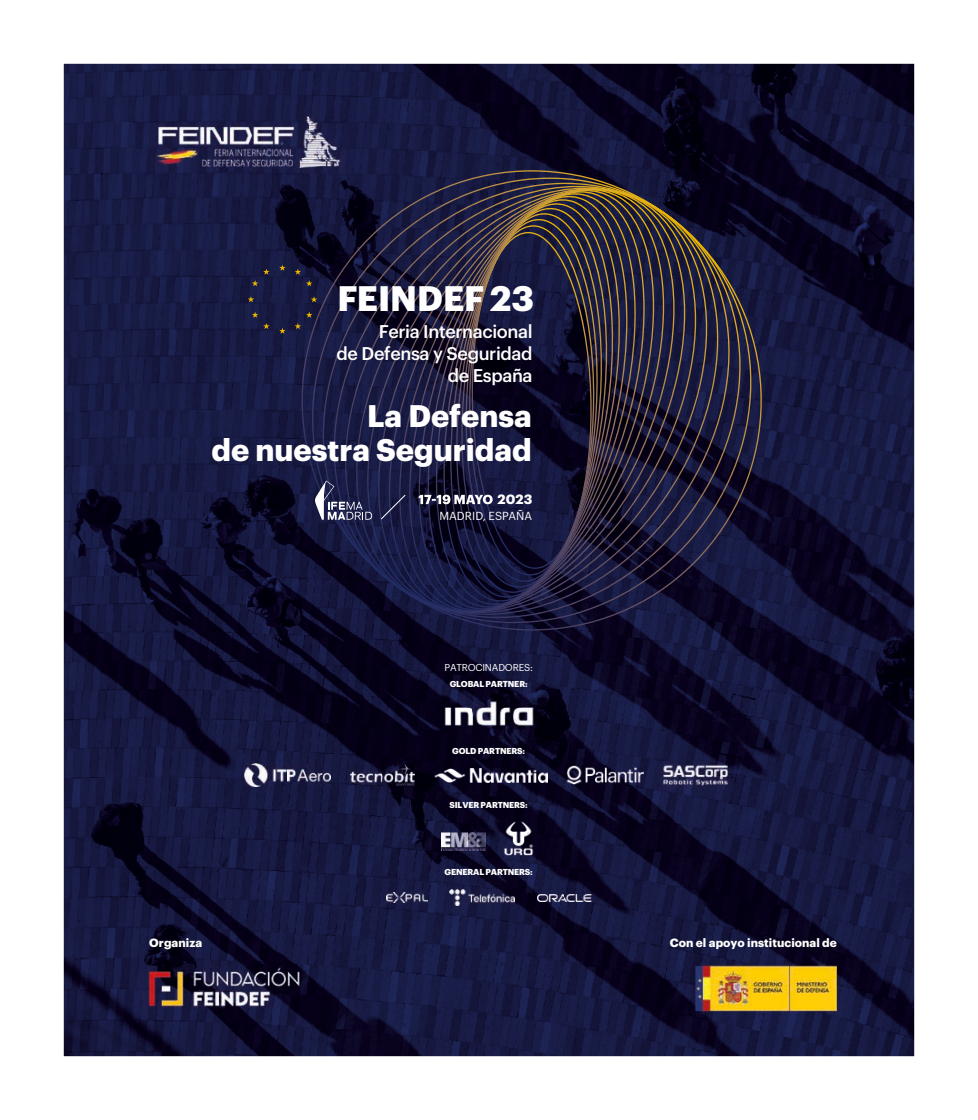
<style>
.page{position:relative;width:978px;height:1120px;background:#fff}
.page>*{position:absolute;margin:0;border:0;box-sizing:border-box;transform-origin:0 0}
.t1{font:700 34.75px "Graphik";color:#fff}
.t2{font:700 30.5px/33.8px "Graphik";color:#fff;text-align:right}
.t3{font:500 18px/21.6px "Graphik";letter-spacing:-.02em;color:#fff;text-align:right}
.t4{font:700 13.25px "Graphik";color:#fff}
.t5{font:700 11.75px "Graphik";letter-spacing:.005em;color:#fff}
.t6{font:11.38px "Graphik";letter-spacing:.005em;color:#fff}
.t7{font:9.88px "Graphik";letter-spacing:-.02em;color:#fff}
.t8{font:700 8.5px "Graphik";letter-spacing:-.02em;color:#fff}
</style>
<div class="page">
<img style="left:64px;top:64px;width:850px;height:992px">
<img style="left:143px;top:965px;width:162px;height:42px">
<img style="left:694px;top:964px;width:143px;height:47px">
<img style="left:134px;top:109px;width:220px;height:68px">
<svg style="left:288px;top:630px;width:466px;height:17px;background:#0f0e2f"></svg>
<svg style="left:279px;top:149px;width:506px;height:481px;background:#1e1c38"></svg>
<svg style="left:279px;top:265px;width:7px;height:6px"></svg>
<svg style="left:279px;top:328px;width:7px;height:6px"></svg>
<svg style="left:311px;top:296px;width:6px;height:6px"></svg>
<svg style="left:248px;top:296px;width:6px;height:6px"></svg>
<svg style="left:252px;top:269px;width:18px;height:17px"></svg>
<svg style="left:295px;top:269px;width:17px;height:17px"></svg>
<svg style="left:252px;top:312px;width:18px;height:17px"></svg>
<svg style="left:295px;top:312px;width:17px;height:17px"></svg>
<svg style="left:419px;top:495px;width:74px;height:9px"></svg>
<svg style="left:315px;top:480px;width:57px;height:40px;background:#4b4d6e"></svg>
<svg style="left:380px;top:494px;width:26px;height:26px"></svg>
<img style="left:244px;top:764px;width:87px;height:23px">
<img style="left:435px;top:768px;width:112px;height:14px">
<img style="left:658px;top:761px;width:75px;height:28px">
<img style="left:351px;top:763px;width:64px;height:23px">
<img style="left:567px;top:766px;width:77px;height:19px">
<img style="left:441px;top:832px;width:45px;height:18px">
<img style="left:500px;top:819px;width:36px;height:36px">
<img style="left:386px;top:892px;width:42px;height:11px">
<img style="left:450px;top:890px;width:65px;height:15px">
<img style="left:538px;top:894px;width:53px;height:7px">
<img style="left:441px;top:697px;width:95px;height:31px">
<h1 class="t1" style="left:338px;top:272px;width:198px">FEINDEF 23</h1>
<h3 class="t3" style="left:337px;top:319px;width:198px">Feria Internacional<br>de Defensa y Seguridad de España</h3>
<h2 class="t2" style="left:212px;top:396px;width:322px">La Defensa<br>de nuestra Seguridad</h2>
<h3 class="t4" style="left:498px;top:489px;width:36px">2023</h3>
<h3 class="t6" style="left:439px;top:507px;width:94px">MADRID, ESPAÑA</h3>
<p class="t7" style="left:444px;top:660px;width:90px">PATROCINADORES:</p>
<p class="t8" style="left:450px;top:677px;width:79px">GLOBAL PARTNER:</p>
<p class="t8" style="left:452px;top:744px;width:74px">GOLD PARTNERS:</p>
<p class="t8" style="left:450px;top:798px;width:80px">SILVER PARTNERS:</p>
<p class="t8" style="left:445px;top:865px;width:90px">GENERAL PARTNERS:</p>
<h3 class="t5" style="left:149px;top:934px;width:54px">Organiza</h3>
<h3 class="t5" style="left:670px;top:933px;width:169px">Con el apoyo institucional de</h3>
</div>
